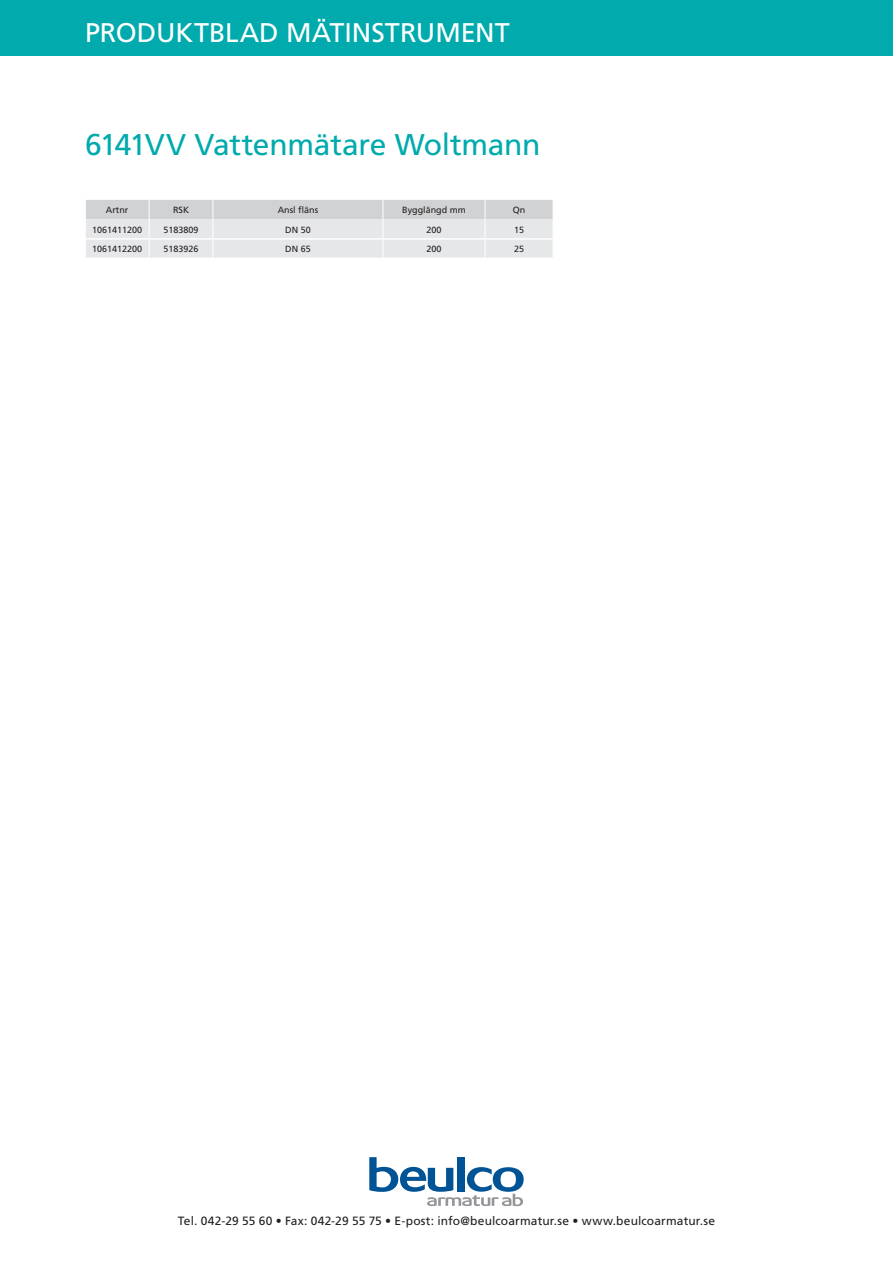
<style>
.page{position:relative;width:893px;height:1263px;background:#fff}
.page>*{position:absolute;margin:0;border:0;box-sizing:border-box;transform-origin:0 0}
.Artikelgrupp{font:30px "Frutiger LT Std";letter-spacing:-.01em;color:#00aaad}
.t1{font:27px "Frutiger LT Std";color:#fff}
.t2{font:12px "Frutiger LT Std";letter-spacing:.01em;color:#231f20}
.TabelltextC{font:9px "Frutiger LT Std";color:#231f20}
.TabellrubrikC{font:9px "Frutiger LT Std";color:#231f20}
.Artnr{font:9px "Frutiger LT Std";color:#231f20}
</style>
<div class="page">
<div style="left:0;top:0;width:893px;height:55px;background:#00aaad"></div>
<svg style="left:369px;top:1157px;width:155px;height:49px"></svg>
<svg style="left:86px;top:200px;width:467px;height:58px;background:#e0e1e2"></svg>
<hr style="left:485px;top:238px;width:68px;height:2px;background:#fff">
<h2 class="t1" style="left:85px;top:16px;width:319px">PRODUKTBLAD Mätinstrume</h2>
<h2 class="t1" style="left:475px;top:16px;width:32px">nt</h2>
<p class="Artikelgrupp" style="left:85px;top:127px;width:457px">6141VV Vattenmätare Woltmann</p>
<p class="TabellrubrikC" style="left:106px;top:205px;width:24px">Artnr</p>
<p class="TabellrubrikC" style="left:173px;top:205px;width:18px">RSK</p>
<p class="TabellrubrikC" style="left:278px;top:205px;width:42px">Ansl fläns</p>
<p class="TabellrubrikC" style="left:402px;top:205px;width:65px">Bygglängd mm</p>
<p class="TabellrubrikC" style="left:513px;top:205px;width:14px">Qn</p>
<p class="Artnr" style="left:92px;top:224px;width:52px">1061411200</p>
<p class="TabelltextC" style="left:163px;top:224px;width:37px">5183809</p>
<p class="TabelltextC" style="left:285px;top:224px;width:27px">DN 50</p>
<p class="TabelltextC" style="left:426px;top:224px;width:17px">200</p>
<p class="TabelltextC" style="left:514px;top:224px;width:12px">15</p>
<p class="Artnr" style="left:92px;top:244px;width:52px">1061412200</p>
<p class="TabelltextC" style="left:163px;top:244px;width:37px">5183926</p>
<p class="TabelltextC" style="left:285px;top:244px;width:27px">DN 65</p>
<p class="TabelltextC" style="left:426px;top:244px;width:17px">200</p>
<p class="TabelltextC" style="left:514px;top:244px;width:12px">25</p>
<p class="t2" style="left:178px;top:1214px;width:539px">Tel. 042-29 55 60 • Fax: 042-29 55 75 • E-post: info@beulcoarmatur.se • www.beulcoarmatur.se</p>
</div>
